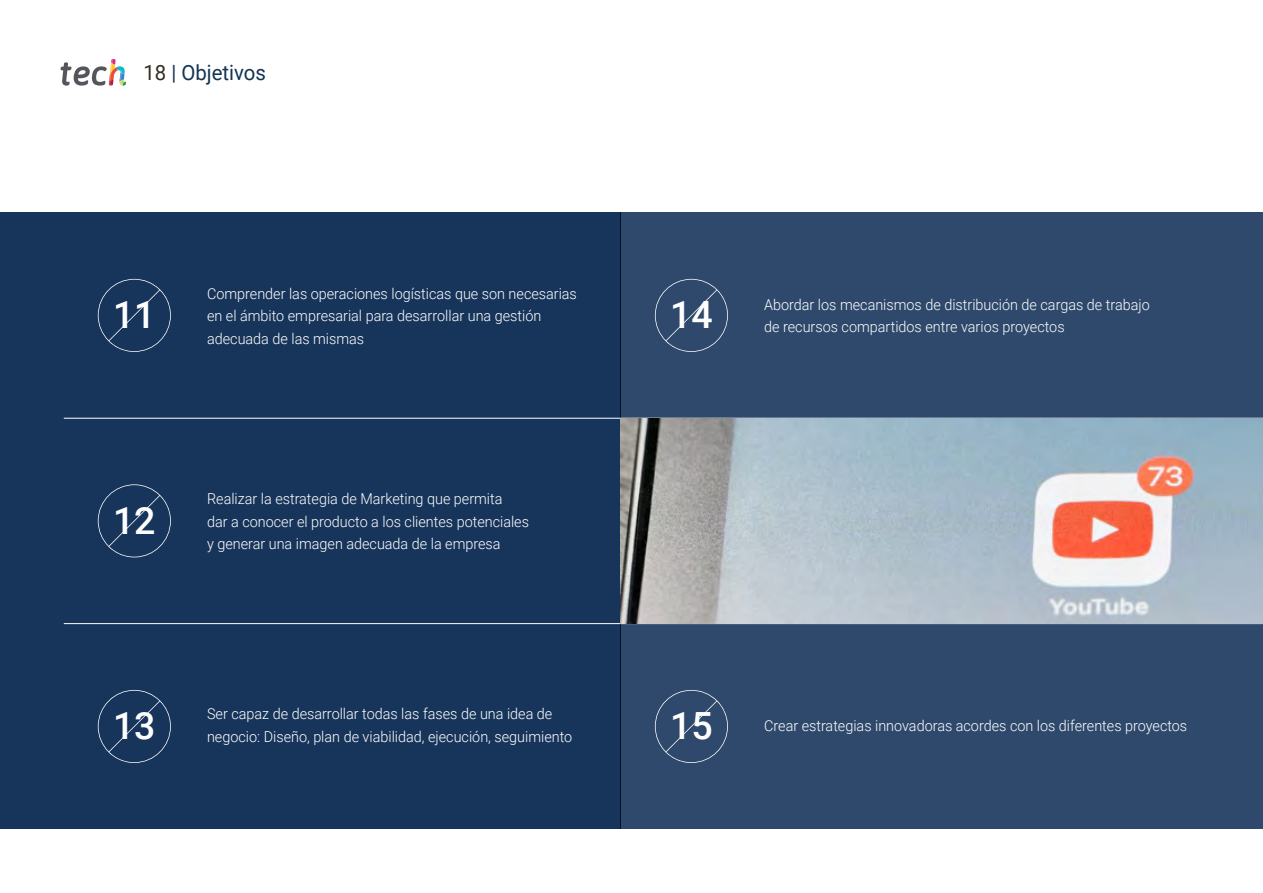
<style>
.page{position:relative;width:1263px;height:893px;background:#fff}
.page>*{position:absolute;margin:0;border:0;box-sizing:border-box;transform-origin:0 0}
.t1{font:500 37.5px "Roboto";color:#fff}
.t2{font:21px "Roboto";color:#123352}
.t3{font:300 15px/22.5px "Roboto";color:#fff;scale:.96 1}
.s1{color:#312e20}
</style>
<div class="page">
<div style="left:0;top:213px;width:621px;height:616px;background:#17355b"></div>
<div style="left:621px;top:213px;width:642px;height:616px;background:#2e496b"></div>
<svg style="left:98px;top:279px;width:73px;height:73px"></svg>
<svg style="left:98px;top:484px;width:73px;height:73px"></svg>
<svg style="left:98px;top:690px;width:73px;height:73px"></svg>
<svg style="left:655px;top:279px;width:73px;height:73px"></svg>
<hr style="left:64px;top:418px;width:1199px;height:1px;background:#fff">
<hr style="left:64px;top:623px;width:1199px;height:1px;background:#fff">
<img style="left:621px;top:418px;width:642px;height:206px">
<svg style="left:655px;top:690px;width:73px;height:73px"></svg>
<svg style="left:61px;top:59px;width:65px;height:27px"></svg>
<h2 class="t2" style="left:144px;top:57px;width:124px"><span class="s1">18</span> | Objetivos</h2>
<h1 class="t1" style="left:113px;top:288px;width:44px">11</h1>
<p class="t3" style="left:207px;top:281px;width:387px">Comprender las operaciones logísticas que son necesarias en el ámbito empresarial para desarrollar una gestión adecuada de las mismas</p>
<h1 class="t1" style="left:113px;top:494px;width:44px">12</h1>
<p class="t3" style="left:207px;top:487px;width:337px">Realizar la estrategia de Marketing que permita<br>dar a conocer el producto a los clientes potenciales y generar una imagen adecuada de la empresa</p>
<h1 class="t1" style="left:113px;top:699px;width:44px">13</h1>
<p class="t3" style="left:207px;top:702px;width:382px">Ser capaz de desarrollar todas las fases de una idea de negocio: Diseño, plan de viabilidad, ejecución, seguimiento</p>
<h1 class="t1" style="left:670px;top:288px;width:44px">14</h1>
<p class="t3" style="left:764px;top:293px;width:403px">Abordar los mecanismos de distribución de cargas de trabajo de recursos compartidos entre varios proyectos</p>
<h1 class="t1" style="left:670px;top:699px;width:44px">15</h1>
<p class="t3" style="left:764px;top:713px;width:442px">Crear estrategias innovadoras acordes con los diferentes proyectos</p>
</div>
